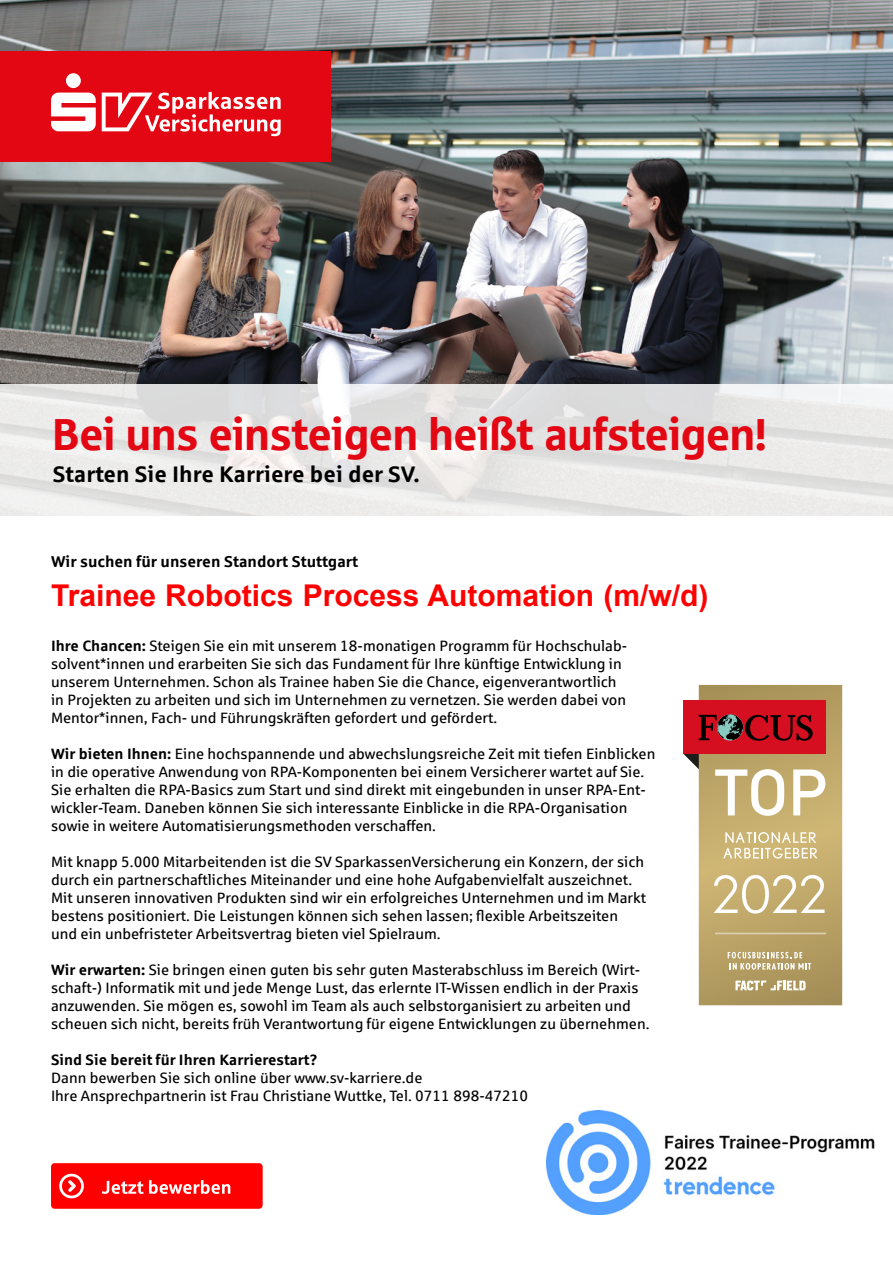
<style>
.page{position:relative;width:893px;height:1263px;background:#fff}
.page>*{position:absolute;margin:0;border:0;box-sizing:border-box;transform-origin:0 0}
.t1{font:45px "Sparkasse Head";letter-spacing:.01em;color:#e30613}
.t2{font:700 30px "Arial";color:#f00}
.t3{font:700 22.5px "Sparkasse Rg";color:#000}
.t4{font:700 15.75px "Sparkasse Rg";color:#000}
.t5{font:15px/18px "Sparkasse Rg";color:#000}
.s1{font-weight:700}
</style>
<div class="page">
<img style="left:0;top:0;width:893px;height:384px">
<svg style="left:0;top:384px;width:893px;height:131px;fill:#eae9e8"></svg>
<div style="left:0;top:51px;width:330px;height:110px;background:#e30613"></div>
<svg style="left:102px;top:92px;width:179px;height:44px"></svg>
<div style="left:66px;top:73px;width:15px;height:15px;background:#fff;border-radius:50%"></div>
<svg style="left:51px;top:93px;width:45px;height:38px"></svg>
<div style="left:51px;top:1163px;width:212px;height:46px;background:#f00;border-radius:4px"></div>
<svg style="left:59px;top:1174px;width:25px;height:24px"></svg>
<svg style="left:102px;top:1180px;width:128px;height:14px"></svg>
<img style="left:546px;top:1110px;width:329px;height:104px">
<img style="left:699px;top:685px;width:143px;height:320px">
<hr style="left:715px;top:933px;width:111px;height:1px;background:#daceb5">
<svg style="left:735px;top:980px;width:71px;height:10px"></svg>
<svg style="left:723px;top:832px;width:95px;height:26px"></svg>
<svg style="left:683px;top:754px;width:101px;height:62px"></svg>
<svg style="left:793px;top:769px;width:32px;height:46px"></svg>
<div style="left:683px;top:700px;width:143px;height:54px;background:#d50f1f"></div>
<svg style="left:699px;top:714px;width:114px;height:27px"></svg>
<svg style="left:714px;top:875px;width:110px;height:38px"></svg>
<svg style="left:728px;top:952px;width:83px;height:18px"></svg>
<p class="t1" style="left:53px;top:406px;width:715px">Bei uns einsteigen heißt aufsteigen!</p>
<p class="t3" style="left:53px;top:459px;width:368px">Starten Sie Ihre Karriere bei der SV.</p>
<p class="t4" style="left:51px;top:551px;width:309px">Wir suchen für unseren Standort Stuttgart</p>
<p class="t2" style="left:51px;top:574px;width:659px">Trainee Robotics Process Automation (m/w/d)</p>
<p class="t5" style="left:51px;top:636px;width:578px"><span class="s1">Ihre Chancen:</span> Steigen Sie ein mit unserem 18-monatigen Programm für Hochschulab&shy;solvent*innen und erarbeiten Sie sich das Fundament für Ihre künftige Entwicklung in unserem Unternehmen. Schon als Trainee haben Sie die Chance, eigenverantwortlich</p>
<p class="t5" style="left:51px;top:690px;width:577px">in Projekten zu arbeiten und sich im Unternehmen zu vernetzen. Sie werden dabei von<br>Mentor*innen, Fach- und Führungskräften gefordert und gefördert.</p>
<p class="t5" style="left:51px;top:744px;width:606px"><span class="s1">Wir bieten Ihnen:</span> Eine hochspannende und abwechslungsreiche Zeit mit tiefen Einblicken in die operative Anwendung von RPA-Komponenten bei einem Versicherer wartet auf Sie.<br>Sie erhalten die RPA-Basics zum Start und sind direkt mit eingebunden in unser RPA-Ent&shy;wickler-Team. Daneben können Sie sich interessante Einblicke in die RPA-Organisation sowie in weitere Automatisierungsmethoden verschaffen.</p>
<p class="t5" style="left:51px;top:852px;width:597px">Mit knapp 5.000 Mitarbeitenden ist die SV SparkassenVersicherung ein Konzern, der sich durch ein partnerschaftliches Miteinander und eine hohe Aufgabenvielfalt auszeichnet.<br>Mit unseren innovativen Produkten sind wir ein erfolgreiches Unternehmen und im Markt bestens positioniert. Die Leistungen können sich sehen lassen; flexible Arbeitszeiten und ein unbefristeter Arbeitsvertrag bieten viel Spielraum.</p>
<p class="t5" style="left:51px;top:960px;width:600px"><span class="s1">Wir erwarten:</span> Sie bringen einen guten bis sehr guten Masterabschluss im Bereich (Wirt&shy;schaft-) Informatik mit und jede Menge Lust, das erlernte IT-Wissen endlich in der Praxis anzuwenden. Sie mögen es, sowohl im Team als auch selbstorganisiert zu arbeiten und scheuen sich nicht, bereits früh Verantwortung für eigene Entwicklungen zu übernehmen.</p>
<p class="t5" style="left:51px;top:1050px;width:373px"><span class="s1">Sind Sie bereit für Ihren Karrierestart?<br></span>Dann bewerben Sie sich online über www.sv-karriere.de</p>
<p class="t5" style="left:51px;top:1086px;width:478px">Ihre Ansprechpartnerin ist Frau Christiane Wuttke, Tel. 0711 898-47210</p>
</div>
